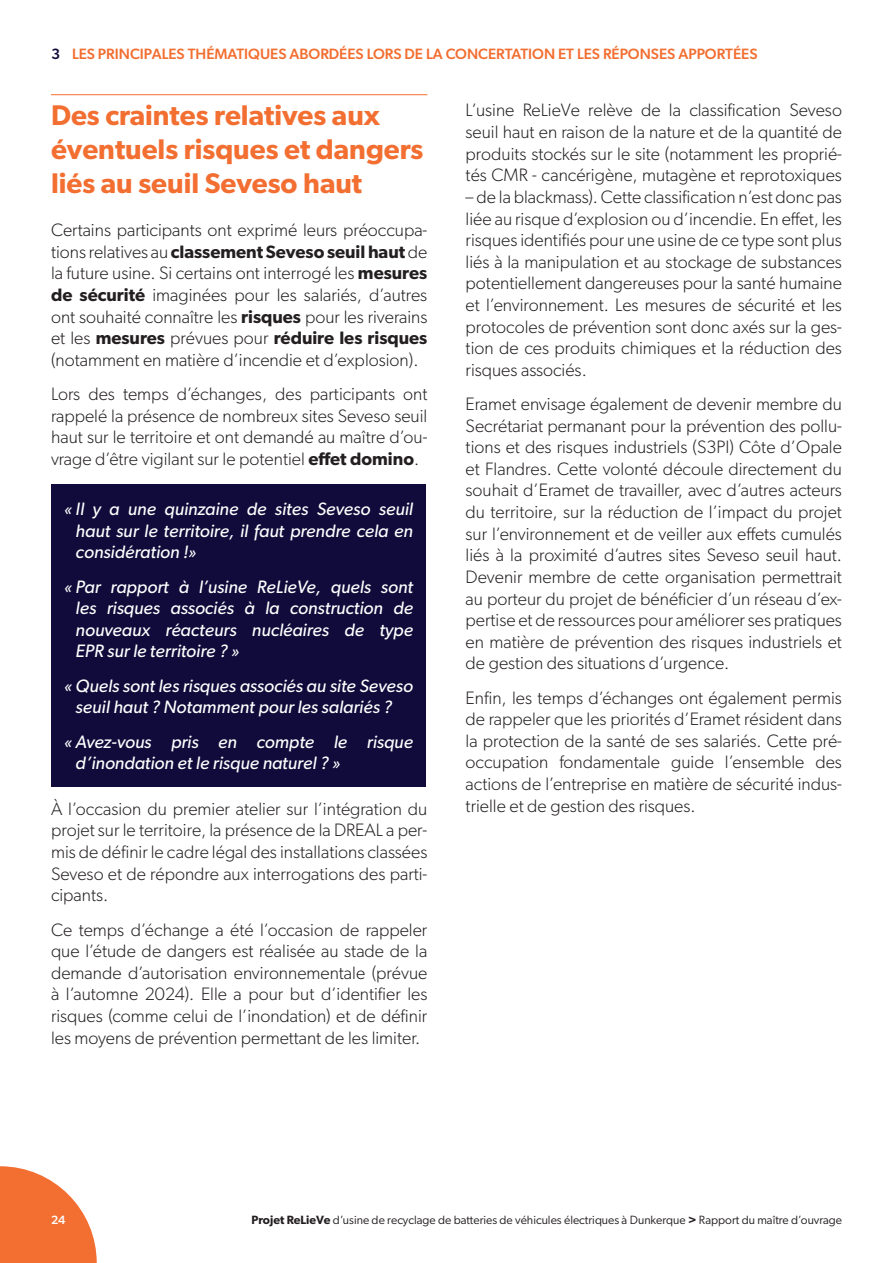
<style>
.page{position:relative;width:893px;height:1263px;background:#fff}
.page>*{position:absolute;margin:0;border:0;box-sizing:border-box;transform-origin:0 0}
.t1{font:600 28.5px/34.2px "Gibson";color:#f36e31}
.t2{font:300 18px/21.6px "Gibson";color:#231f20;text-align:justify}
.t3{font:italic 18px/21.6px "Gibson";color:#fff;text-align:justify}
.t4{font:500 15px "Gibson";color:#f36e31}
.t5{font:12px "Gibson";color:#231f20}
.t6{font:500 12px "Gibson";color:#fff}
.s1{color:#110b3b}
.s2{font-weight:600}
</style>
<div class="page">
<svg style="left:0;top:1166px;width:97px;height:97px"></svg>
<hr style="left:51px;top:94px;width:376px;height:1px;background:#f36e31">
<div style="left:51px;top:484px;width:375px;height:302px;background:#110b3b"></div>
<p class="t4" style="left:51px;top:45px;width:708px"><span class="s1">3</span> LES PRINCIPALES THÉMATIQUES ABORDÉES LORS DE LA CONCERTATION ET LES RÉPONSES APPORTÉES</p>
<h1 class="t1" style="left:51px;top:97px;width:374px">Des craintes relatives aux éventuels risques et dangers liés au seuil Seveso haut</h1>
<p class="t2" style="left:51px;top:219px;width:378px">Certains participants ont exprimé leurs préoccupa&shy;tions relatives au <span class="s2">classement Seveso seuil haut</span> de la future usine. Si certains ont interrogé les <span class="s2">mesures de sécurité</span> imaginées pour les salariés, d’autres ont souhaité connaître les <span class="s2">risques</span> pour les riverains et les <span class="s2">mesures</span> prévues pour <span class="s2">réduire les risques </span>(notamment en matière d’incendie et d’explosion).</p>
<p class="t2" style="left:51px;top:383px;width:378px">Lors des temps d’échanges, des participants ont rappelé la présence de nombreux sites Seveso seuil haut sur le territoire et ont demandé au maître d’ou&shy;vrage d’être vigilant sur le potentiel <span class="s2">effet domino</span>.</p>
<p class="t3" style="left:76px;top:498px;width:339px;text-indent:-12px">« Il y a une quinzaine de sites Seveso seuil haut sur le territoire, il faut prendre cela en considération !»</p>
<p class="t3" style="left:76px;top:575px;width:339px;text-indent:-12px">« Par rapport à l’usine ReLieVe, quels sont les risques associés à la construction de nouveaux réacteurs nucléaires de type EPR sur le territoire ? »</p>
<p class="t3" style="left:64px;top:674px;width:351px;text-align:center">« Quels sont les risques associés au site Seveso seuil haut ? Notamment pour les salariés ?</p>
<p class="t3" style="left:76px;top:730px;width:339px;text-indent:-12px">« Avez-vous pris en compte le risque d’inondation et le risque naturel ? »</p>
<p class="t2" style="left:51px;top:797px;width:378px">À l’occasion du premier atelier sur l’intégration du projet sur le territoire, la présence de la DREAL a per&shy;mis de définir le cadre légal des installations classées Seveso et de répondre aux interrogations des parti&shy;cipants.</p>
<p class="t2" style="left:51px;top:918px;width:378px">Ce temps d’échange a été l’occasion de rappeler que l’étude de dangers est réalisée au stade de la demande d’autorisation environnementale (prévue à l’automne 2024). Elle a pour but d’identifier les risques (comme celui de l’inondation) et de définir les moyens de prévention permettant de les limiter.</p>
<p class="t2" style="left:466px;top:99px;width:378px">L’usine ReLieVe relève de la classification Seveso seuil haut en raison de la nature et de la quantité de produits stockés sur le site (notamment les proprié&shy;tés CMR - cancérigène, mutagène et reprotoxiques</p>
<p class="t2" style="left:466px;top:186px;width:378px">– de la blackmass). Cette classification n’est donc pas liée au risque d’explosion ou d’incendie. En effet, les risques identifiés pour une usine de ce type sont plus liés à la manipulation et au stockage de substances potentiellement dangereuses pour la santé humaine et l’environnement. Les mesures de sécurité et les protocoles de prévention sont donc axés sur la ges&shy;tion de ces produits chimiques et la réduction des risques associés.</p>
<p class="t2" style="left:466px;top:393px;width:378px">Eramet envisage également de devenir membre du Secrétariat permanant pour la prévention des pollu&shy;tions et des risques industriels (S3PI) Côte d’Opale et Flandres. Cette volonté découle directement du souhait d’Eramet de travailler, avec d’autres acteurs du territoire, sur la réduction de l’impact du projet sur l’environnement et de veiller aux effets cumulés liés à la proximité d’autres sites Seveso seuil haut.<br>Devenir membre de cette organisation permettrait au porteur du projet de bénéficier d’un réseau d’ex&shy;pertise et de ressources pour améliorer ses pratiques en matière de prévention des risques industriels et de gestion des situations d’urgence.</p>
<p class="t2" style="left:466px;top:686px;width:378px">Enfin, les temps d’échanges ont également permis de rappeler que les priorités d’Eramet résident dans la protection de la santé de ses salariés. Cette pré&shy;occupation fondamentale guide l’ensemble des actions de l’entreprise en matière de sécurité indus&shy;trielle et de gestion des risques.</p>
<p class="t6" style="left:51px;top:1213px;width:16px">24</p>
<p class="t5" style="left:251px;top:1213px;width:592px"><span class="s2">Projet ReLieVe</span> d’usine de recyclage de batteries de véhicules électriques à Dunkerque <span class="s2">&gt;</span> Rapport du maître d’ouvrage</p>
</div>
